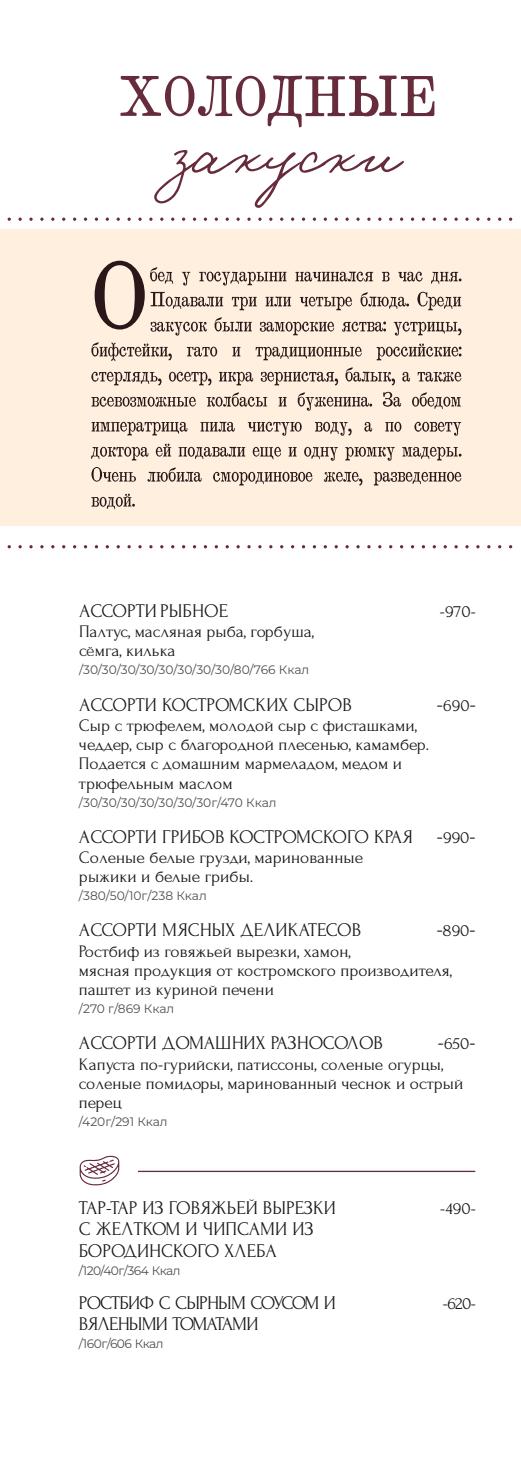
<style>
.page{position:relative;width:521px;height:1474px;background:#fff}
.page>*{position:absolute;margin:0;border:0;box-sizing:border-box;transform-origin:0 0}
.t1{font:19.25px/21.2px "Forum";color:#151616}
.t2{font:19.25px "Forum";letter-spacing:-.04em;color:#151616}
.t3{font:17.5px/19.2px "Forum";color:#151616}
.t4{font:12.25px "Montserrat";color:#4e4e4d}
.t5{font:12.25px "Montserrat";letter-spacing:-.04em;color:#4e4e4d}
.s1{font-size:21px}
.s2{font-size:17.5px}
</style>
<div class="page">
<svg style="left:80px;top:1155px;width:39px;height:30px"></svg>
<hr style="left:138px;top:1170px;width:337px;height:2px;background:#672c3c">
<svg style="left:120px;top:75px;width:225px;height:52px"></svg>
<svg style="left:349px;top:76px;width:85px;height:40px"></svg>
<svg style="left:154px;top:150px;width:205px;height:58px"></svg>
<svg style="left:359px;top:156px;width:45px;height:16px"></svg>
<div style="left:0;top:230px;width:520px;height:296px;background:#ffefde"></div>
<svg style="left:318px;top:271px;width:55px;height:10px"></svg>
<svg style="left:382px;top:272px;width:7px;height:9px"></svg>
<svg style="left:398px;top:272px;width:25px;height:9px"></svg>
<svg style="left:431px;top:272px;width:30px;height:12px"></svg>
<svg style="left:318px;top:297px;width:34px;height:13px"></svg>
<svg style="left:360px;top:292px;width:49px;height:17px"></svg>
<svg style="left:417px;top:292px;width:44px;height:18px"></svg>
<svg style="left:95px;top:261px;width:223px;height:74px"></svg>
<svg style="left:319px;top:322px;width:15px;height:9px"></svg>
<svg style="left:342px;top:321px;width:44px;height:11px"></svg>
<svg style="left:394px;top:322px;width:67px;height:13px"></svg>
<svg style="left:91px;top:342px;width:81px;height:19px"></svg>
<svg style="left:187px;top:347px;width:30px;height:9px"></svg>
<svg style="left:232px;top:347px;width:8px;height:9px"></svg>
<svg style="left:256px;top:347px;width:106px;height:13px"></svg>
<svg style="left:377px;top:343px;width:84px;height:17px"></svg>
<svg style="left:91px;top:371px;width:70px;height:14px"></svg>
<svg style="left:169px;top:372px;width:42px;height:13px"></svg>
<svg style="left:219px;top:372px;width:34px;height:13px"></svg>
<svg style="left:261px;top:372px;width:77px;height:13px"></svg>
<svg style="left:345px;top:367px;width:50px;height:18px"></svg>
<svg style="left:402px;top:372px;width:8px;height:9px"></svg>
<svg style="left:418px;top:372px;width:43px;height:10px"></svg>
<svg style="left:91px;top:397px;width:105px;height:10px"></svg>
<svg style="left:207px;top:392px;width:60px;height:15px"></svg>
<svg style="left:278px;top:397px;width:9px;height:9px"></svg>
<svg style="left:298px;top:392px;width:74px;height:18px"></svg>
<svg style="left:383px;top:392px;width:18px;height:15px"></svg>
<svg style="left:412px;top:392px;width:49px;height:17px"></svg>
<svg style="left:91px;top:422px;width:96px;height:13px"></svg>
<svg style="left:200px;top:421px;width:35px;height:10px"></svg>
<svg style="left:248px;top:422px;width:54px;height:13px"></svg>
<svg style="left:315px;top:422px;width:37px;height:13px"></svg>
<svg style="left:364px;top:422px;width:8px;height:9px"></svg>
<svg style="left:385px;top:422px;width:16px;height:9px"></svg>
<svg style="left:414px;top:422px;width:47px;height:13px"></svg>
<svg style="left:91px;top:447px;width:57px;height:13px"></svg>
<svg style="left:156px;top:443px;width:15px;height:13px"></svg>
<svg style="left:179px;top:447px;width:66px;height:12px"></svg>
<svg style="left:253px;top:447px;width:28px;height:12px"></svg>
<svg style="left:288px;top:447px;width:9px;height:9px"></svg>
<svg style="left:304px;top:447px;width:34px;height:14px"></svg>
<svg style="left:345px;top:447px;width:50px;height:14px"></svg>
<svg style="left:402px;top:447px;width:59px;height:13px"></svg>
<svg style="left:91px;top:467px;width:45px;height:14px"></svg>
<svg style="left:147px;top:467px;width:54px;height:15px"></svg>
<svg style="left:213px;top:472px;width:99px;height:13px"></svg>
<svg style="left:324px;top:472px;width:38px;height:13px"></svg>
<svg style="left:374px;top:472px;width:87px;height:13px"></svg>
<svg style="left:91px;top:493px;width:44px;height:16px"></svg>
<svg style="left:18px;top:217px;width:4px;height:4px"></svg>
<svg style="left:29px;top:217px;width:4px;height:4px"></svg>
<svg style="left:40px;top:217px;width:4px;height:4px"></svg>
<svg style="left:73px;top:217px;width:3px;height:4px"></svg>
<svg style="left:84px;top:217px;width:3px;height:4px"></svg>
<svg style="left:95px;top:217px;width:3px;height:4px"></svg>
<svg style="left:106px;top:217px;width:3px;height:4px"></svg>
<svg style="left:127px;top:217px;width:4px;height:4px"></svg>
<svg style="left:138px;top:217px;width:4px;height:4px"></svg>
<svg style="left:149px;top:217px;width:4px;height:4px"></svg>
<svg style="left:182px;top:217px;width:3px;height:4px"></svg>
<svg style="left:193px;top:217px;width:3px;height:4px"></svg>
<svg style="left:204px;top:217px;width:3px;height:4px"></svg>
<svg style="left:215px;top:217px;width:3px;height:4px"></svg>
<svg style="left:236px;top:217px;width:4px;height:4px"></svg>
<svg style="left:247px;top:217px;width:4px;height:4px"></svg>
<svg style="left:258px;top:217px;width:4px;height:4px"></svg>
<svg style="left:291px;top:217px;width:3px;height:4px"></svg>
<svg style="left:302px;top:217px;width:3px;height:4px"></svg>
<svg style="left:313px;top:217px;width:3px;height:4px"></svg>
<svg style="left:324px;top:217px;width:3px;height:4px"></svg>
<svg style="left:345px;top:217px;width:4px;height:4px"></svg>
<svg style="left:356px;top:217px;width:4px;height:4px"></svg>
<svg style="left:400px;top:217px;width:3px;height:4px"></svg>
<svg style="left:411px;top:217px;width:3px;height:4px"></svg>
<svg style="left:422px;top:217px;width:3px;height:4px"></svg>
<svg style="left:433px;top:217px;width:3px;height:4px"></svg>
<svg style="left:443px;top:217px;width:4px;height:4px"></svg>
<svg style="left:454px;top:217px;width:4px;height:4px"></svg>
<svg style="left:465px;top:217px;width:4px;height:4px"></svg>
<svg style="left:509px;top:217px;width:3px;height:4px"></svg>
<svg style="left:18px;top:545px;width:4px;height:3px"></svg>
<svg style="left:29px;top:545px;width:4px;height:3px"></svg>
<svg style="left:40px;top:545px;width:4px;height:3px"></svg>
<svg style="left:127px;top:545px;width:4px;height:3px"></svg>
<svg style="left:138px;top:545px;width:4px;height:3px"></svg>
<svg style="left:149px;top:545px;width:4px;height:3px"></svg>
<svg style="left:236px;top:545px;width:4px;height:3px"></svg>
<svg style="left:247px;top:545px;width:4px;height:3px"></svg>
<svg style="left:258px;top:545px;width:4px;height:3px"></svg>
<svg style="left:345px;top:545px;width:4px;height:3px"></svg>
<svg style="left:356px;top:545px;width:4px;height:3px"></svg>
<svg style="left:454px;top:545px;width:4px;height:3px"></svg>
<svg style="left:465px;top:545px;width:4px;height:3px"></svg>
<p class="t1" style="left:79px;top:601px;width:151px">АССОРТИ РЫБНОЕ</p>
<p class="t3" style="left:440px;top:602px;width:38px">-970-</p>
<p class="t3" style="left:79px;top:622px;width:236px">Палтус, масляная рыба, горбуша, сёмга, килька</p>
<p class="t4" style="left:79px;top:662px;width:232px">/30/30/30/30/30/30/30/30/80/766 Ккал</p>
<p class="t1" style="left:79px;top:694px;width:274px">АССОРТИ КОСТРОМСКИХ СЫРОВ</p>
<p class="t3" style="left:437px;top:695px;width:41px"><span class="s1">-</span>690<span class="s1">-</span></p>
<p class="t3" style="left:79px;top:715px;width:352px">Сыр с трюфелем, молодой сыр с фисташками, чеддер, сыр с благородной плесенью, камамбер.<br>Подается с домашним мармеладом, медом и трюфельным маслом</p>
<p class="t4" style="left:79px;top:794px;width:199px">/30/30/30/30/30/30/30г/470 Ккал</p>
<p class="t1" style="left:79px;top:826px;width:398px">АССОРТИ ГРИБОВ КОСТРОМСКОГО КРАЯ <span class="s1">-</span><span class="s2">990</span><span class="s1">-</span></p>
<p class="t3" style="left:79px;top:848px;width:286px">Соленые белые грузди, маринованные рыжики и белые грибы.</p>
<p class="t4" style="left:79px;top:888px;width:129px">/380/50/10г/238 Ккал</p>
<p class="t1" style="left:79px;top:920px;width:284px">АССОРТИ МЯСНЫХ ДЕЛИКАТЕСОВ</p>
<p class="t3" style="left:437px;top:921px;width:41px"><span class="s1">-</span>890<span class="s1">-</span></p>
<p class="t3" style="left:79px;top:941px;width:374px">Ростбиф из говяжьей вырезки, хамон,<br>мясная продукция от костромского производителя, паштет из куриной печени</p>
<p class="t4" style="left:79px;top:1001px;width:97px">/270 г/869 Ккал</p>
<p class="t1" style="left:79px;top:1033px;width:306px">АССОРТИ ДОМАШНИХ РАЗНОСОЛОВ</p>
<p class="t3" style="left:79px;top:1034px;width:398px;text-indent:359px"><span class="s1">-</span>650<span class="s1">-<br></span>Капуста по-гурийски, патиссоны, соленые огурцы, соленые помидоры, маринованный чеснок и острый перец</p>
<p class="t4" style="left:79px;top:1114px;width:90px">/420г/291 Ккал</p>
<p class="t1" style="left:79px;top:1197px;width:259px">ТАР-ТАР ИЗ ГОВЯЖЬЕЙ ВЫРЕЗКИ</p>
<p class="t3" style="left:440px;top:1198px;width:37px">-490-</p>
<p class="t1" style="left:79px;top:1218px;width:236px">С ЖЕЛТКОМ И ЧИПСАМИ ИЗ<br>БОРОДИНСКОГО ХЛЕБА</p>
<p class="t5" style="left:79px;top:1262px;width:103px">/120/40г/364 Ккал</p>
<p class="t2" style="left:79px;top:1291px;width:258px">РОСТБИФ С СЫРНЫМ СОУСОМ И</p>
<p class="t3" style="left:443px;top:1293px;width:34px">-620-</p>
<p class="t2" style="left:79px;top:1313px;width:181px">ВЯЛЕНЫМИ ТОМАТАМИ</p>
<p class="t5" style="left:79px;top:1336px;width:86px">/160г/606 Ккал</p>
</div>
